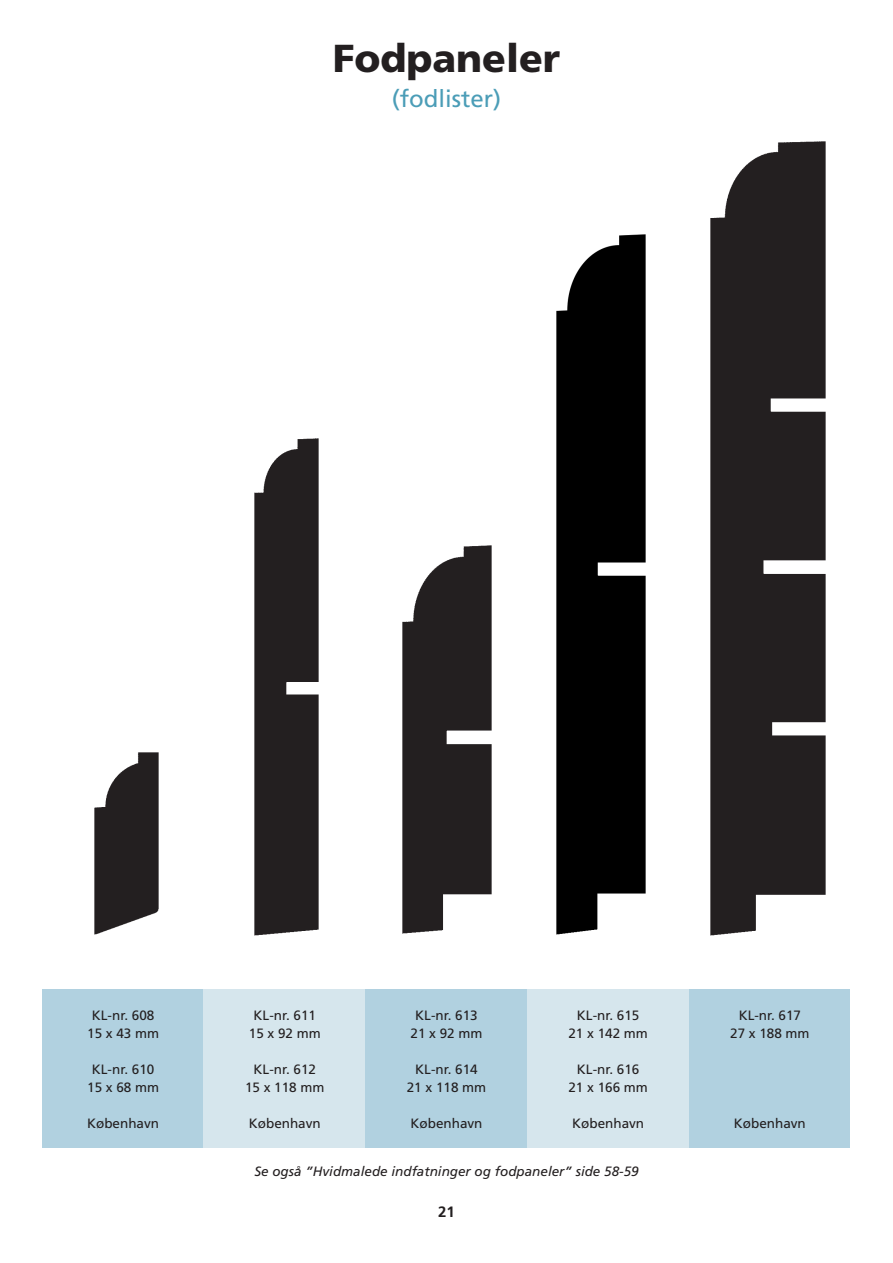
<style>
.page{position:relative;width:893px;height:1263px;background:#fff}
.page>*{position:absolute;margin:0;border:0;box-sizing:border-box;transform-origin:0 0}
.t1{font:900 39px "Frutiger";color:#231f20}
.t2{font:24px "Frutiger";color:#4b9db7}
.t3{font:700 15px "Frutiger";color:#231f20}
.t4{font:13.5px/18px "Frutiger";color:#231f20;text-align:center}
.t5{font:italic 13.5px "Frutiger";color:#231f20}
</style>
<div class="page">
<div style="left:43px;top:990px;width:807px;height:158px;background:#b1d1e0"></div>
<div style="left:204px;top:990px;width:161px;height:158px;background:#d6e6ed"></div>
<div style="left:527px;top:990px;width:162px;height:158px;background:#d6e6ed"></div>
<img style="left:94px;top:753px;width:64px;height:181px">
<img style="left:254px;top:439px;width:64px;height:496px">
<img style="left:402px;top:545px;width:89px;height:389px">
<img style="left:557px;top:234px;width:89px;height:701px">
<img style="left:711px;top:142px;width:114px;height:794px">
<h1 class="t1" style="left:333px;top:43px;width:229px">Fodpaneler</h1>
<h2 class="t2" style="left:392px;top:89px;width:111px">(fodlister)</h2>
<p class="t4" style="left:87px;top:1007px;width:73px">KL-nr. 608<br>15 x 43 mm</p>
<p class="t4" style="left:87px;top:1061px;width:73px">KL-nr. 610<br>15 x 68 mm</p>
<p class="t4" style="left:87px;top:1115px;width:73px">København</p>
<p class="t4" style="left:249px;top:1007px;width:73px">KL-nr. 611<br>15 x 92 mm</p>
<p class="t4" style="left:245px;top:1061px;width:81px">KL-nr. 612<br>15 x 118 mm</p>
<p class="t4" style="left:249px;top:1115px;width:73px">København</p>
<p class="t4" style="left:411px;top:1007px;width:73px">KL-nr. 613<br>21 x 92 mm</p>
<p class="t4" style="left:407px;top:1061px;width:81px">KL-nr. 614<br>21 x 118 mm</p>
<p class="t4" style="left:411px;top:1115px;width:73px">København</p>
<p class="t4" style="left:568px;top:1007px;width:81px">KL-nr. 615<br>21 x 142 mm</p>
<p class="t4" style="left:568px;top:1061px;width:81px">KL-nr. 616<br>21 x 166 mm</p>
<p class="t4" style="left:572px;top:1115px;width:73px">København</p>
<p class="t5" style="left:254px;top:1166px;width:386px">Se også ”Hvidmalede indfatninger og fodpaneler” side 58-59</p>
<p class="t3" style="left:438px;top:1206px;width:18px">21</p>
<p class="t4" style="left:730px;top:1007px;width:81px">KL-nr. 617<br>27 x 188 mm</p>
<p class="t4" style="left:734px;top:1115px;width:73px">København</p>
</div>
